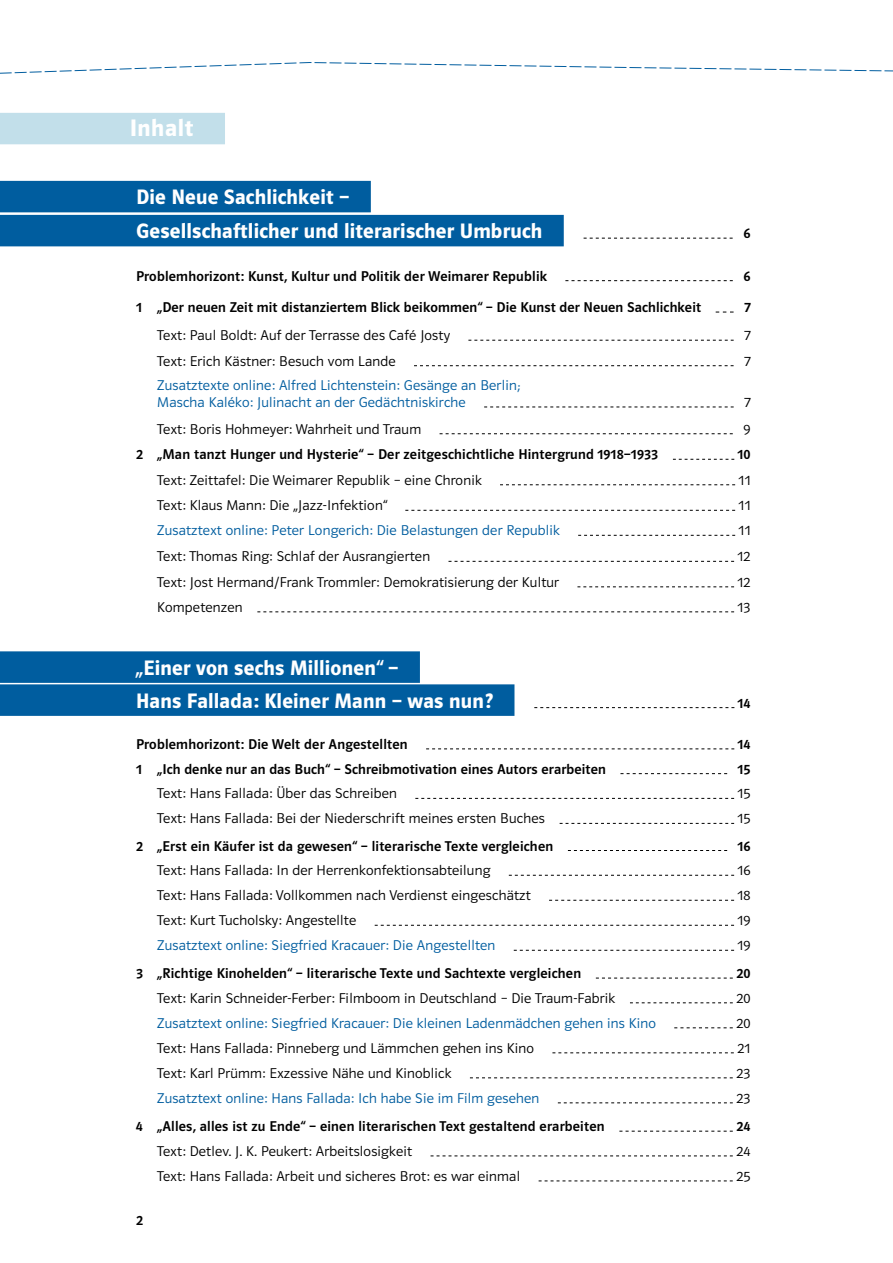
<style>
.page{position:relative;width:893px;height:1263px;background:#fff}
.page>*{position:absolute;margin:0;border:0;box-sizing:border-box;transform-origin:0 0}
.t1{font:24px "Polo ST11 K Hfett";letter-spacing:.025em;color:#fff}
.t2{font:21px/34px "Polo ST11 K Hfett";letter-spacing:.01em;color:#fff}
.t3{font:14.25px "Polo ST11 K Leicht";letter-spacing:.015em;color:#000}
.t4{font:14.25px "Polo ST11 K Krftg";letter-spacing:.015em;color:#000}
.t5{font:14.25px/16.5px "Polo ST11 K Leicht";letter-spacing:.015em;color:#005d9f}
</style>
<div class="page">
<svg style="left:0;top:62px;width:893px;height:12px"></svg>
<div style="left:0;top:113px;width:225px;height:31px;background:#c2dfea"></div>
<div style="left:0;top:181px;width:371px;height:31px;background:#005d9f"></div>
<div style="left:0;top:215px;width:564px;height:31px;background:#005d9f"></div>
<svg style="left:584px;top:238px;width:149px;height:1px"></svg>
<svg style="left:565px;top:280px;width:168px;height:1px"></svg>
<svg style="left:716px;top:312px;width:18px;height:1px"></svg>
<svg style="left:468px;top:340px;width:266px;height:1px"></svg>
<svg style="left:414px;top:365px;width:320px;height:1px"></svg>
<svg style="left:484px;top:407px;width:250px;height:1px"></svg>
<svg style="left:440px;top:433px;width:293px;height:1px"></svg>
<svg style="left:673px;top:459px;width:61px;height:1px"></svg>
<svg style="left:500px;top:484px;width:235px;height:1px"></svg>
<svg style="left:405px;top:510px;width:330px;height:1px"></svg>
<svg style="left:578px;top:535px;width:157px;height:1px"></svg>
<svg style="left:448px;top:561px;width:286px;height:1px"></svg>
<svg style="left:577px;top:586px;width:157px;height:1px"></svg>
<svg style="left:257px;top:611px;width:477px;height:1px"></svg>
<div style="left:0;top:651px;width:420px;height:32px;background:#005d9f"></div>
<div style="left:0;top:684px;width:514px;height:32px;background:#005d9f"></div>
<svg style="left:534px;top:707px;width:200px;height:1px"></svg>
<svg style="left:426px;top:748px;width:308px;height:1px"></svg>
<svg style="left:620px;top:773px;width:107px;height:1px"></svg>
<svg style="left:415px;top:798px;width:319px;height:1px"></svg>
<svg style="left:560px;top:823px;width:174px;height:1px"></svg>
<svg style="left:568px;top:850px;width:159px;height:1px"></svg>
<svg style="left:509px;top:875px;width:225px;height:1px"></svg>
<svg style="left:549px;top:900px;width:185px;height:1px"></svg>
<svg style="left:375px;top:925px;width:359px;height:1px"></svg>
<svg style="left:514px;top:950px;width:220px;height:1px"></svg>
<svg style="left:596px;top:978px;width:137px;height:1px"></svg>
<svg style="left:630px;top:1002px;width:103px;height:1px"></svg>
<svg style="left:674px;top:1027px;width:59px;height:1px"></svg>
<svg style="left:552px;top:1052px;width:182px;height:1px"></svg>
<svg style="left:470px;top:1077px;width:263px;height:1px"></svg>
<svg style="left:558px;top:1102px;width:175px;height:1px"></svg>
<svg style="left:619px;top:1131px;width:114px;height:1px"></svg>
<svg style="left:431px;top:1155px;width:302px;height:1px"></svg>
<svg style="left:539px;top:1180px;width:194px;height:1px"></svg>
<h1 class="t1" style="left:130px;top:114px;width:65px">Inhalt</h1>
<h2 class="t2" style="left:136px;top:180px;width:408px">Die Neue Sachlichkeit –<br>Gesellschaftlicher und literarischer Umbruch</h2>
<p class="t4" style="left:744px;top:226px;width:8px">6</p>
<p class="t4" style="left:136px;top:268px;width:412px">Problemhorizont: Kunst, Kultur und Politik der Weimarer Republik</p>
<p class="t4" style="left:744px;top:268px;width:8px">6</p>
<p class="t4" style="left:136px;top:299px;width:567px">1 „Der neuen Zeit mit distanziertem Blick beikommen“ – Die Kunst der Neuen Sachlichkeit</p>
<p class="t4" style="left:744px;top:299px;width:8px">7</p>
<p class="t3" style="left:157px;top:328px;width:294px">Text: Paul Boldt: Auf der Terrasse des Café Josty</p>
<p class="t3" style="left:744px;top:328px;width:8px">7</p>
<p class="t3" style="left:157px;top:353px;width:240px">Text: Erich Kästner: Besuch vom Lande</p>
<p class="t3" style="left:744px;top:353px;width:8px">7</p>
<p class="t5" style="left:157px;top:377px;width:364px">Zusatztexte online: Alfred Lichtenstein: Gesänge an Berlin;<br>Mascha Kaléko: Julinacht an der Gedächtniskirche</p>
<p class="t3" style="left:744px;top:394px;width:8px">7</p>
<p class="t3" style="left:157px;top:421px;width:265px">Text: Boris Hohmeyer: Wahrheit und Traum</p>
<p class="t3" style="left:744px;top:421px;width:8px">9</p>
<p class="t4" style="left:136px;top:447px;width:524px">2 „Man tanzt Hunger und Hysterie“ – Der zeitgeschichtliche Hintergrund 1918–1933</p>
<p class="t4" style="left:737px;top:447px;width:15px">10</p>
<p class="t3" style="left:157px;top:472px;width:326px">Text: Zeittafel: Die Weimarer Republik – eine Chronik</p>
<p class="t3" style="left:739px;top:472px;width:13px">11</p>
<p class="t3" style="left:157px;top:498px;width:232px">Text: Klaus Mann: Die „Jazz-Infektion“</p>
<p class="t3" style="left:739px;top:498px;width:13px">11</p>
<p class="t5" style="left:157px;top:522px;width:404px">Zusatztext online: Peter Longerich: Die Belastungen der Republik</p>
<p class="t3" style="left:739px;top:523px;width:13px">11</p>
<p class="t3" style="left:157px;top:549px;width:274px">Text: Thomas Ring: Schlaf der Ausrangierten</p>
<p class="t3" style="left:737px;top:549px;width:15px">12</p>
<p class="t3" style="left:157px;top:574px;width:403px">Text: Jost Hermand/Frank Trommler: Demokratisierung der Kultur</p>
<p class="t3" style="left:737px;top:574px;width:15px">12</p>
<p class="t3" style="left:157px;top:599px;width:87px">Kompetenzen</p>
<p class="t3" style="left:737px;top:599px;width:15px">13</p>
<h2 class="t2" style="left:136px;top:651px;width:359px;line-height:33px">„Einer von sechs Millionen“ –<br>Hans Fallada: Kleiner Mann – was nun?</h2>
<p class="t4" style="left:738px;top:695px;width:14px">14</p>
<p class="t4" style="left:136px;top:736px;width:273px">Problemhorizont: Die Welt der Angestellten</p>
<p class="t4" style="left:737px;top:736px;width:15px">14</p>
<p class="t4" style="left:136px;top:761px;width:471px">1 „Ich denke nur an das Buch“ – Schreibmotivation eines Autors erarbeiten</p>
<p class="t4" style="left:737px;top:761px;width:15px">15</p>
<p class="t3" style="left:157px;top:786px;width:241px">Text: Hans Fallada: Über das Schreiben</p>
<p class="t3" style="left:737px;top:786px;width:15px">15</p>
<p class="t3" style="left:157px;top:811px;width:389px">Text: Hans Fallada: Bei der Niederschrift meines ersten Buches</p>
<p class="t3" style="left:737px;top:811px;width:15px">15</p>
<p class="t4" style="left:136px;top:838px;width:419px">2 „Erst ein Käufer ist da gewesen“ – literarische Texte vergleichen</p>
<p class="t4" style="left:737px;top:838px;width:15px">16</p>
<p class="t3" style="left:157px;top:863px;width:335px">Text: Hans Fallada: In der Herrenkonfektionsabteilung</p>
<p class="t3" style="left:737px;top:863px;width:15px">16</p>
<p class="t3" style="left:157px;top:888px;width:375px">Text: Hans Fallada: Vollkommen nach Verdienst eingeschätzt</p>
<p class="t3" style="left:737px;top:888px;width:15px">18</p>
<p class="t3" style="left:157px;top:913px;width:201px">Text: Kurt Tucholsky: Angestellte</p>
<p class="t3" style="left:737px;top:913px;width:15px">19</p>
<p class="t5" style="left:157px;top:937px;width:340px">Zusatztext online: Siegfried Kracauer: Die Angestellten</p>
<p class="t3" style="left:737px;top:938px;width:15px">19</p>
<p class="t4" style="left:136px;top:965px;width:447px">3 „Richtige Kinohelden“ – literarische Texte und Sachtexte vergleichen</p>
<p class="t4" style="left:736px;top:965px;width:16px">20</p>
<p class="t3" style="left:157px;top:990px;width:459px">Text: Karin Schneider-Ferber: Filmboom in Deutschland – Die Traum-Fabrik</p>
<p class="t3" style="left:736px;top:990px;width:16px">20</p>
<p class="t5" style="left:157px;top:1015px;width:500px">Zusatztext online: Siegfried Kracauer: Die kleinen Ladenmädchen gehen ins Kino</p>
<p class="t3" style="left:736px;top:1015px;width:16px">20</p>
<p class="t3" style="left:157px;top:1040px;width:378px">Text: Hans Fallada: Pinneberg und Lämmchen gehen ins Kino</p>
<p class="t3" style="left:737px;top:1040px;width:15px">21</p>
<p class="t3" style="left:157px;top:1065px;width:296px">Text: Karl Prümm: Exzessive Nähe und Kinoblick</p>
<p class="t3" style="left:736px;top:1065px;width:16px">23</p>
<p class="t5" style="left:157px;top:1090px;width:384px">Zusatztext online: Hans Fallada: Ich habe Sie im Film gesehen</p>
<p class="t3" style="left:736px;top:1090px;width:16px">23</p>
<p class="t4" style="left:136px;top:1118px;width:470px">4 „Alles, alles ist zu Ende“ – einen literarischen Text gestaltend erarbeiten</p>
<p class="t4" style="left:736px;top:1118px;width:16px">24</p>
<p class="t3" style="left:157px;top:1143px;width:256px">Text: Detlev. J. K. Peukert: Arbeitslosigkeit</p>
<p class="t3" style="left:736px;top:1143px;width:16px">24</p>
<p class="t3" style="left:157px;top:1168px;width:364px">Text: Hans Fallada: Arbeit und sicheres Brot: es war einmal</p>
<p class="t3" style="left:736px;top:1168px;width:16px">25</p>
<p class="t4" style="left:136px;top:1212px;width:8px">2</p>
</div>
